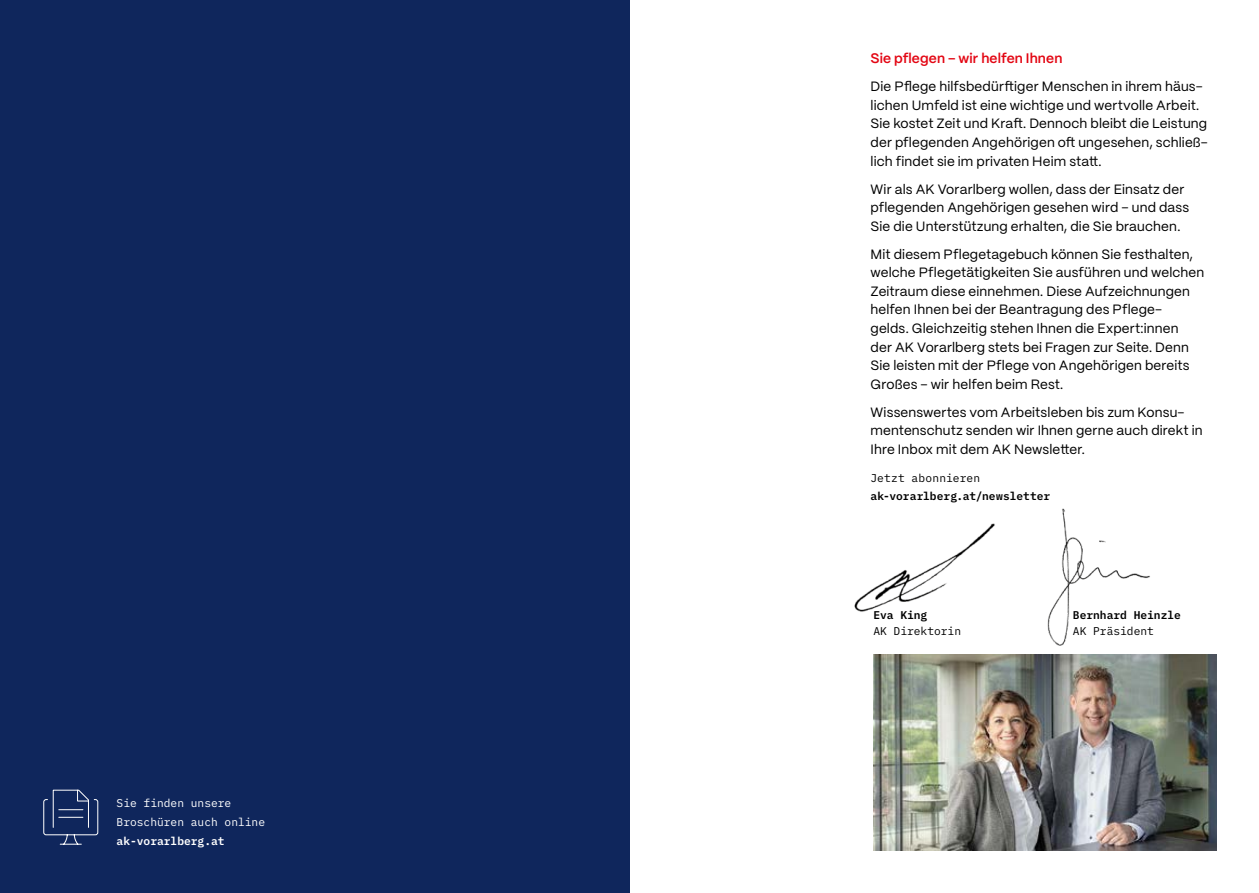
<style>
.page{position:relative;width:1259px;height:893px;background:#fff}
.page>*{position:absolute;margin:0;border:0;box-sizing:border-box;transform-origin:0 0}
.t1{font:600 13.8px "PP Mori";letter-spacing:.01em;color:#e30613}
.t2{font:13.5px/18.6px "PP Mori";letter-spacing:.01em;color:#000}
.t3{font:11.25px "IBM Plex Mono Sm Bld";color:#000}
.t4{font:11.25px "IBM Plex Mono";color:#000}
.t5{font:11.25px/18.6px "IBM Plex Mono";color:#fff}
.t6{font:11.25px "IBM Plex Mono Sm Bld";color:#fff}
</style>
<div class="page">
<img style="left:854px;top:523px;width:141px;height:89px">
<img style="left:873px;top:655px;width:343px;height:195px">
<img style="left:1047px;top:508px;width:103px;height:138px">
<div style="left:0;top:0;width:629px;height:893px;background:#0f265c"></div>
<svg style="left:43px;top:789px;width:56px;height:56px"></svg>
<p class="t5" style="left:117px;top:794px;width:150px">Sie finden unsere<br>Broschüren auch online</p>
<p class="t6" style="left:117px;top:832px;width:109px">ak-vorarlberg.at</p>
<p class="t1" style="left:870px;top:46px;width:193px">Sie pflegen – wir helfen Ihnen</p>
<p class="t2" style="left:870px;top:76px;width:339px">Die Pflege hilfsbedürftiger Menschen in ihrem häus&shy;lichen Umfeld ist eine wichtige und wertvolle Arbeit.<br>Sie kostet Zeit und Kraft. Dennoch bleibt die Leistung der pflegenden Angehörigen oft ungesehen, schließ&shy;lich findet sie im privaten Heim statt.</p>
<p class="t2" style="left:870px;top:179px;width:320px">Wir als AK Vorarlberg wollen, dass der Einsatz der pflegenden Angehörigen gesehen wird – und dass<br>Sie die Unterstützung erhalten, die Sie brauchen.</p>
<p class="t2" style="left:870px;top:244px;width:335px">Mit diesem Pflegetagebuch können Sie festhalten, welche Pflegetätigkeiten Sie ausführen und welchen Zeitraum diese einnehmen. Diese Aufzeichnungen helfen Ihnen bei der Beantragung des Pflege-<br>gelds. Gleichzeitig stehen Ihnen die Expert:innen<br>der AK Vorarlberg stets bei Fragen zur Seite. Denn Sie leisten mit der Pflege von Angehörigen bereits Großes – wir helfen beim Rest.</p>
<p class="t2" style="left:870px;top:402px;width:334px">Wissenswertes vom Arbeitsleben bis zum Konsu&shy;mentenschutz senden wir Ihnen gerne auch direkt in<br>Ihre Inbox mit dem AK Newsletter.</p>
<p class="t4" style="left:870px;top:469px;width:111px">Jetzt abonnieren</p>
<p class="t3" style="left:870px;top:488px;width:181px">ak-vorarlberg.at/newsletter</p>
<p class="t3" style="left:873px;top:606px;width:55px">Eva King</p>
<p class="t3" style="left:1073px;top:606px;width:109px">Bernhard Heinzle</p>
<p class="t4" style="left:873px;top:622px;width:89px">AK Direktorin</p>
<p class="t4" style="left:1073px;top:622px;width:82px">AK Präsident</p>
</div>
